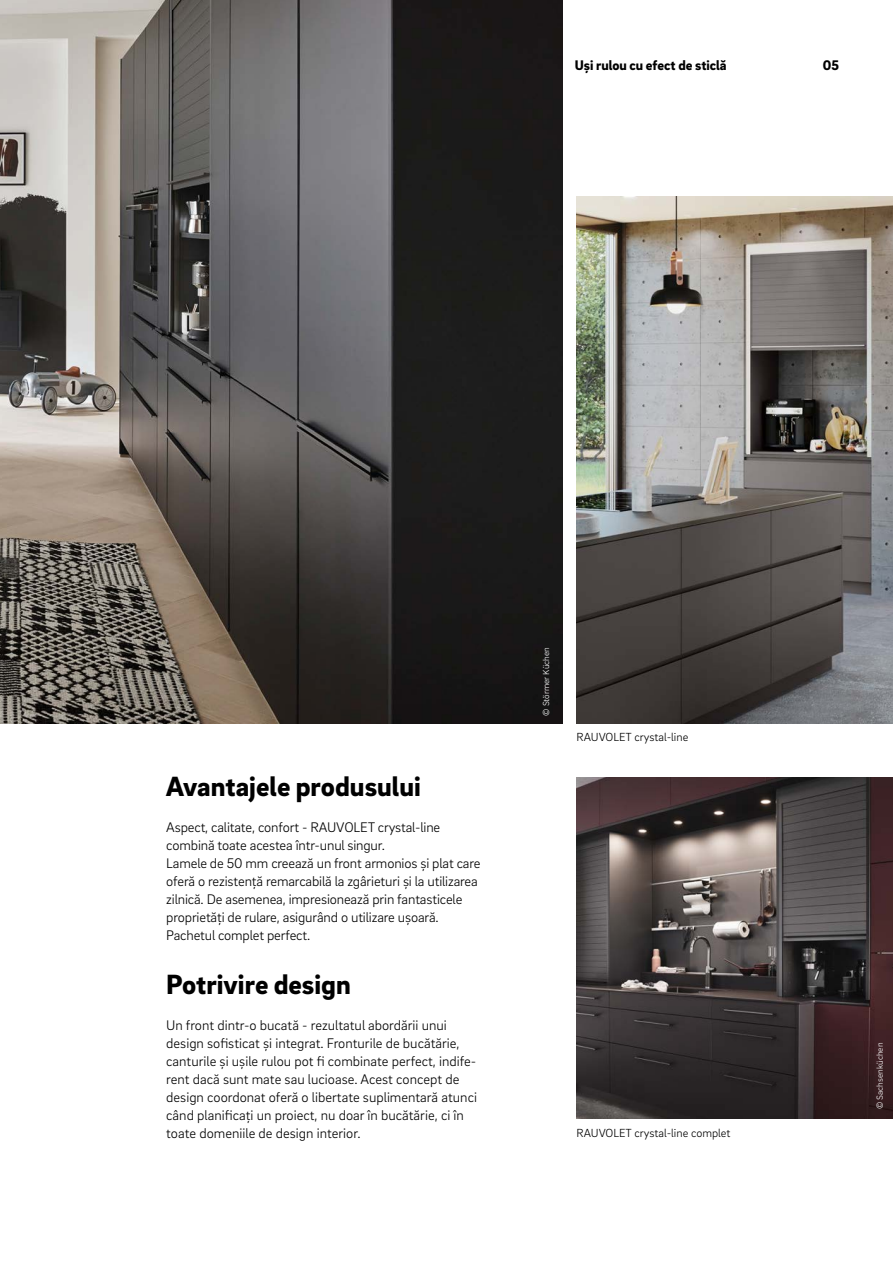
<style>
.page{position:relative;width:893px;height:1263px;background:#fff}
.page>*{position:absolute;margin:0;border:0;box-sizing:border-box;transform-origin:0 0}
._06__Subhead_-_19pt{font:900 28.5px "Brix Sans";color:#000}
._16__Body_text_-_9_5{font:300 14.25px/18px "Brix Sans";letter-spacing:-.01em;color:#000}
.MP__Live_column_titl{font:900 14.25px "Brix Sans";color:#000}
.MP__Page_numbers_-_9{font:900 14.25px "Brix Sans";color:#000}
._30__Caption_-_8pt{font:300 12px "Brix Sans";color:#000}
._30__Caption_-_8pt-2{font:300 9px "Brix Sans";color:#fff}
</style>
<div class="page">
<img style="left:0;top:0;width:563px;height:724px">
<img style="left:576px;top:196px;width:317px;height:527px">
<img style="left:577px;top:778px;width:316px;height:341px">
<p class="MP__Live_column_titl" style="left:575px;top:56px;width:153px">Uși rulou cu efect de sticlă</p>
<p class="MP__Page_numbers_-_9" style="left:823px;top:56px;width:18px">05</p>
<p class="_06__Subhead_-_19pt" style="left:166px;top:767px;width:256px">Avantajele produsului</p>
<p class="_16__Body_text_-_9_5" style="left:166px;top:817px;width:276px">Aspect, calitate, confort - RAUVOLET crystal-line combină toate acestea într-unul singur.</p>
<p class="_16__Body_text_-_9_5" style="left:166px;top:853px;width:316px">Lamele de 50 mm creează un front armonios și plat care oferă o rezistență remarcabilă la zgârieturi și la utilizarea zilnică. De asemenea, impresionează prin fantasticele proprietăți de rulare, asigurând o utilizare ușoară.<br>Pachetul complet perfect.</p>
<p class="_06__Subhead_-_19pt" style="left:166px;top:965px;width:186px">Potrivire design</p>
<p class="_16__Body_text_-_9_5" style="left:166px;top:1015px;width:312px">Un front dintr-o bucată - rezultatul abordării unui design sofisticat și integrat. Fronturile de bucătărie, canturile și ușile rulou pot fi combinate perfect, indife&shy;rent dacă sunt mate sau lucioase. Acest concept de design coordonat oferă o libertate suplimentară atunci când planificați un proiect, nu doar în bucătărie, ci în toate domeniile de design interior.</p>
<p class="_30__Caption_-_8pt-2" style="left:540px;top:716px;width:70px;rotate:-90deg">© Störmer Küchen</p>
<p class="_30__Caption_-_8pt" style="left:577px;top:729px;width:113px">RAUVOLET crystal-line</p>
<p class="_30__Caption_-_8pt" style="left:577px;top:1125px;width:155px">RAUVOLET crystal-line complet</p>
<p class="_30__Caption_-_8pt-2" style="left:874px;top:1109px;width:68px;rotate:-90deg">© Sachsenküchen</p>
</div>
